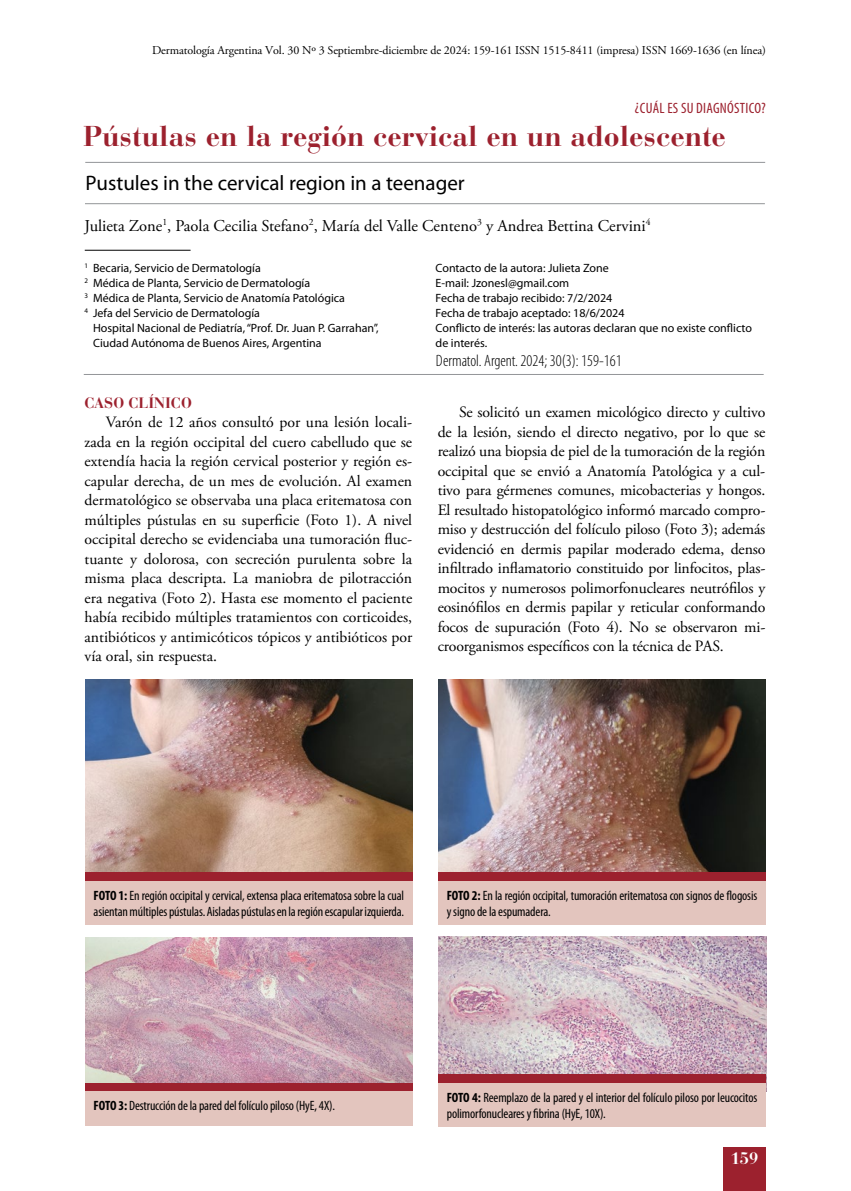
<style>
.page{position:relative;width:851px;height:1191px;background:#fff}
.page>*{position:absolute;margin:0;border:0;box-sizing:border-box;transform-origin:0 0}
.t1{font:700 28.5px "Bauer Bodoni Std";color:#9c212e}
.t2{font:21px "Myriad Pro";color:#000}
.t3{font:16.5px "Adobe Garamond Pro";letter-spacing:-.01em;color:#000}
.t4{font:300 condensed 16.5px "Myriad Pro";color:#000}
.t5{font:700 16.5px "Bauer Bodoni Std";color:#fff}
.t6{font:15.75px/19.5px "Adobe Garamond Pro";letter-spacing:-.01em;color:#000;text-align:justify}
.t7{font:condensed 15px "Myriad Pro";letter-spacing:.02em;color:#9c212e}
.t8{font:700 15px "Bauer Bodoni Std";color:#9c212e}
.t9{font:condensed 13.5px/16.2px "Myriad Pro";letter-spacing:-.01em;color:#000}
.t10{font:12px/15px "Myriad Pro";color:#000}
.t11{font:12px "Adobe Garamond Pro";letter-spacing:-.01em;color:#000}
.s1{font-weight:700}
</style>
<div class="page">
<div style="left:723px;top:1146px;width:42px;height:45px;background:#9c212e"></div>
<hr style="left:84px;top:374px;width:679px;height:1px;background:#939598">
<hr style="left:85px;top:162px;width:680px;height:1px;background:#939598">
<hr style="left:85px;top:203px;width:679px;height:1px;background:#939598">
<hr style="left:85px;top:250px;width:105px;height:1px;background:#000">
<img style="left:438px;top:679px;width:327px;height:193px">
<div style="left:438px;top:872px;width:327px;height:9px;background:#9c212e"></div>
<div style="left:438px;top:881px;width:327px;height:43px;background:#e3c5be"></div>
<img style="left:85px;top:679px;width:327px;height:193px">
<div style="left:85px;top:872px;width:327px;height:9px;background:#9c212e"></div>
<div style="left:85px;top:881px;width:327px;height:43px;background:#e3c5be"></div>
<img style="left:438px;top:936px;width:328px;height:155px">
<div style="left:438px;top:1074px;width:327px;height:9px;background:#9c212e"></div>
<div style="left:438px;top:1083px;width:327px;height:43px;background:#e3c5be"></div>
<img style="left:85px;top:938px;width:327px;height:144px">
<div style="left:85px;top:1082px;width:327px;height:9px;background:#9c212e"></div>
<div style="left:85px;top:1091px;width:327px;height:34px;background:#e3c5be"></div>
<p class="t11" style="left:152px;top:43px;width:615px">Dermatología Argentina Vol. 30 Nº 3 Septiembre-diciembre de 2024: 159-161 ISSN 1515-8411 (impresa) ISSN 1669-1636 (en línea)</p>
<p class="t7" style="left:634px;top:98px;width:132px">¿CUÁL ES SU DIAGNÓSTICO?</p>
<h1 class="t1" style="left:83px;top:119px;width:644px">Pústulas en la región cervical en un adolescente</h1>
<h2 class="t2" style="left:86px;top:170px;width:380px">Pustules in the cervical region in a teenager</h2>
<p class="t3" style="left:85px;top:215px;width:567px">Julieta Zone<sup>1</sup>, Paola Cecilia Stefano<sup>2</sup>, María del Valle Centeno<sup>3</sup> y Andrea Bettina Cervini<sup>4</sup></p>
<p class="t10" style="left:85px;top:260px;width:262px"><sup>1</sup> Becaria, Servicio de Dermatología<br><sup>2</sup> Médica de Planta, Servicio de Dermatología<br><sup>3</sup> Médica de Planta, Servicio de Anatomía Patológica <sup>4</sup> Jefa del Servicio de Dermatología</p>
<p class="t10" style="left:93px;top:320px;width:287px">Hospital Nacional de Pediatría, “Prof. Dr. Juan P. Garrahan”,<br>Ciudad Autónoma de Buenos Aires, Argentina</p>
<p class="t10" style="left:435px;top:260px;width:318px">Contacto de la autora: Julieta Zone<br>E-mail: Jzonesl@gmail.com<br>Fecha de trabajo recibido: 7/2/2024<br>Fecha de trabajo aceptado: 18/6/2024<br>Conflicto de interés: las autoras declaran que no existe conflicto de interés.</p>
<p class="t4" style="left:436px;top:352px;width:187px">Dermatol. Argent. 2024; 30(3): 159-161</p>
<p class="t8" style="left:85px;top:393px;width:109px">CASO CLÍNICO</p>
<p class="t6" style="left:85px;top:413px;width:329px;text-indent:21px">Varón de 12 años consultó por una lesión locali&shy;zada en la región occipital del cuero cabelludo que se extendía hacia la región cervical posterior y región es&shy;capular derecha, de un mes de evolución. Al examen dermatológico se observaba una placa eritematosa con múltiples pústulas en su superficie (Foto 1). A nivel occipital derecho se evidenciaba una tumoración fluc&shy;tuante y dolorosa, con secreción purulenta sobre la misma placa descripta. La maniobra de pilotracción era negativa (Foto 2). Hasta ese momento el paciente había recibido múltiples tratamientos con corticoides, antibióticos y antimicóticos tópicos y antibióticos por vía oral, sin respuesta.</p>
<p class="t6" style="left:437px;top:403px;width:329px;text-indent:21px">Se solicitó un examen micológico directo y cultivo de la lesión, siendo el directo negativo, por lo que se realizó una biopsia de piel de la tumoración de la región occipital que se envió a Anatomía Patológica y a cul&shy;tivo para gérmenes comunes, micobacterias y hongos.<br>El resultado histopatológico informó marcado compro&shy;miso y destrucción del folículo piloso (Foto 3); además evidenció en dermis papilar moderado edema, denso infiltrado inflamatorio constituido por linfocitos, plas&shy;mocitos y numerosos polimorfonucleares neutrófilos y eosinófilos en dermis papilar y reticular conformando focos de supuración (Foto 4). No se observaron mi&shy;croorganismos específicos con la técnica de PAS.</p>
<p class="t9" style="left:94px;top:887px;width:312px"><span class="s1">FOTO 1:</span> En región occipital y cervical, extensa placa eritematosa sobre la cual asientan múltiples pústulas. Aisladas pústulas en la región escapular izquierda.</p>
<p class="t9" style="left:446px;top:887px;width:312px"><span class="s1">FOTO 2:</span> En la región occipital, tumoración eritematosa con signos de flogosis y signo de la espumadera.</p>
<p class="t9" style="left:94px;top:1097px;width:243px"><span class="s1">FOTO 3:</span> Destrucción de la pared del folículo piloso (HyE, 4X).</p>
<p class="t9" style="left:446px;top:1089px;width:312px"><span class="s1">FOTO 4:</span> Reemplazo de la pared y el interior del folículo piloso por leucocitos polimorfonucleares y fibrina (HyE, 10X).</p>
<p class="t5" style="left:730px;top:1148px;width:29px">159</p>
</div>
